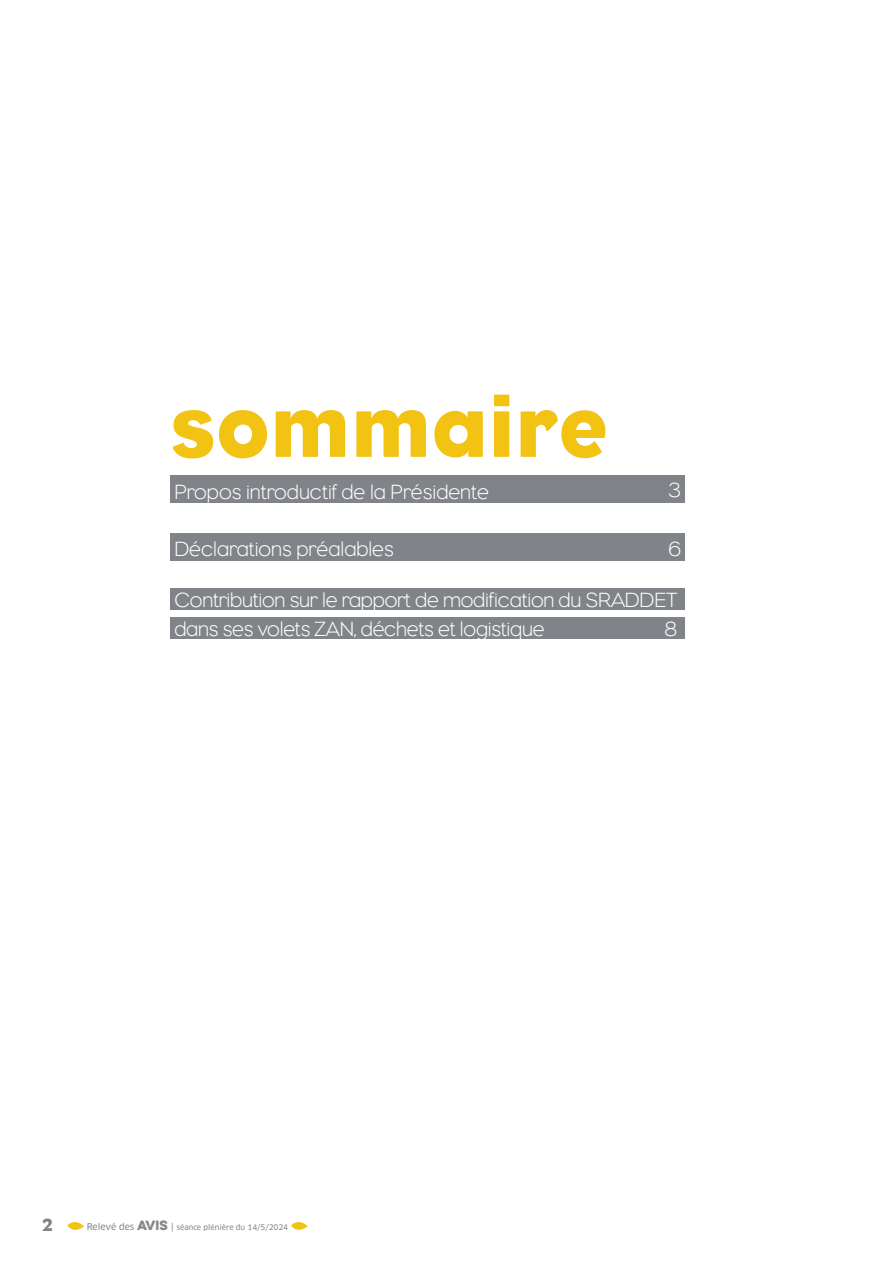
<style>
.page{position:relative;width:893px;height:1263px;background:#fff}
.page>*{position:absolute;margin:0;border:0;box-sizing:border-box;transform-origin:0 0}
.t1{font:90px "Eagle";letter-spacing:.005em;color:#f3c314}
.t2{font:300 21px "Eagle";letter-spacing:-.01em;color:#fff}
.t3{font:18px "Eagle";color:#808387}
.t4{font:7.5px "Clan Pro News";color:#808387}
.s1{font-size:9px}
.s2{font-family:"Eveleth";font-weight:700;font-size:12px}
</style>
<div class="page">
<svg style="left:67px;top:1222px;width:17px;height:8px"></svg>
<svg style="left:291px;top:1222px;width:17px;height:8px"></svg>
<div style="left:170px;top:476px;width:515px;height:27px;background:#808387"></div>
<div style="left:170px;top:533px;width:515px;height:27px;background:#808387"></div>
<div style="left:170px;top:588px;width:515px;height:21px;background:#808387"></div>
<div style="left:170px;top:618px;width:515px;height:21px;background:#808387"></div>
<p class="t1" style="left:170px;top:370px;width:438px">sommaire</p>
<p class="t2" style="left:174px;top:479px;width:316px">Propos introductif de la Présidente</p>
<p class="t2" style="left:668px;top:477px;width:14px">3</p>
<p class="t2" style="left:174px;top:536px;width:221px">Déclarations préalables</p>
<p class="t2" style="left:668px;top:536px;width:15px">6</p>
<p class="t2" style="left:174px;top:587px;width:505px">Contribution sur le rapport de modification du SRADDET</p>
<p class="t2" style="left:174px;top:616px;width:372px">dans ses volets ZAN, déchets et logistique</p>
<p class="t2" style="left:665px;top:616px;width:13px">8</p>
<p class="t3" style="left:43px;top:1213px;width:12px">2</p>
<p class="t4" style="left:87px;top:1222px;width:203px"><span class="s1">Relevé des</span> <span class="s2">AVIS</span> <span class="s1">|</span> séance plénière du 14/5/2024</p>
</div>
